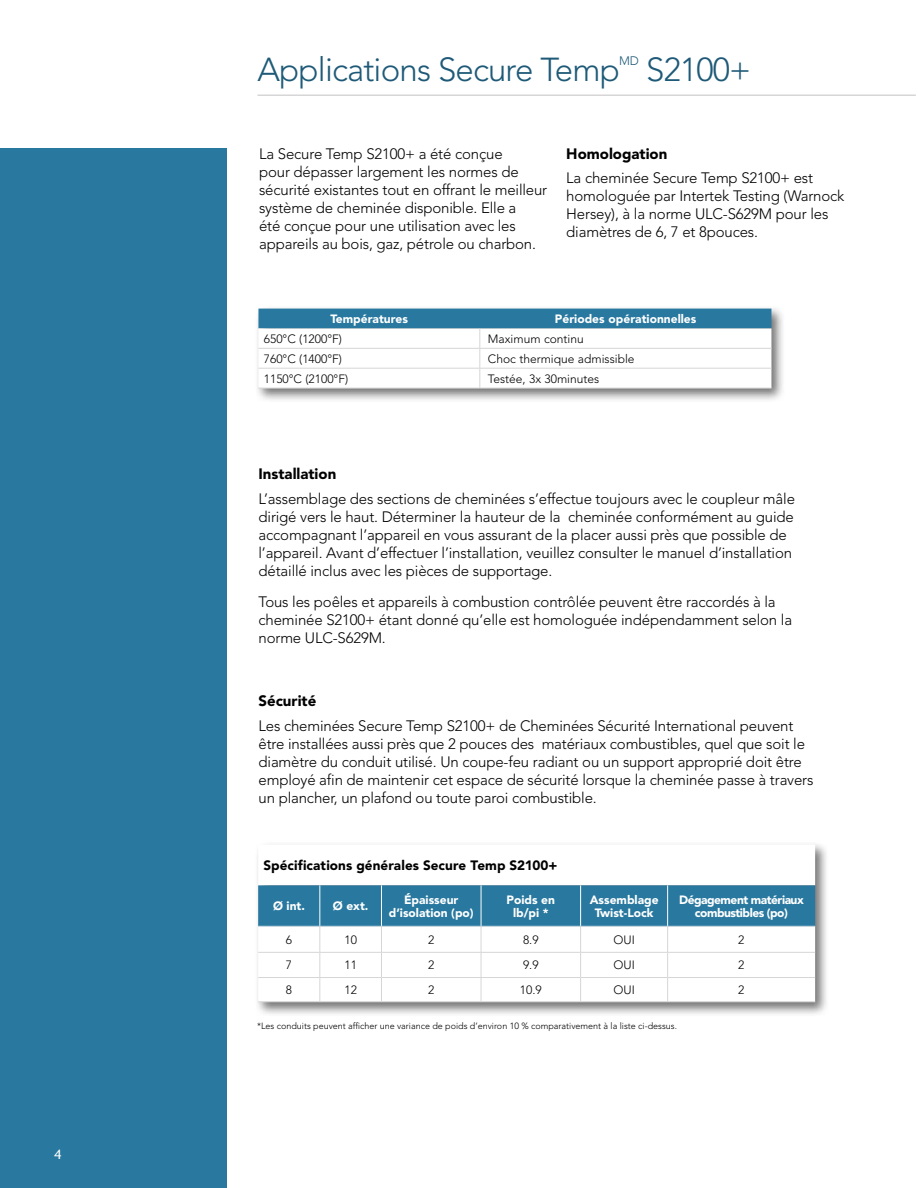
<style>
.page{position:relative;width:918px;height:1188px;background:#fff}
.page>*{position:absolute;margin:0;border:0;box-sizing:border-box;transform-origin:0 0}
.t1{font:300 33px "Avenir LT Std";letter-spacing:-.025em;color:#1e5a77}
.t2{font:300 15px/18px "Avenir LT Std";letter-spacing:-.01em;color:#000}
.t3{font:900 15px "Avenir LT Std";color:#000}
.t4{font:900 13.5px "Avenir LT Std";letter-spacing:.005em;color:#000}
.t5{font:500 13.5px "Stone Sans Std";color:#fff}
.t6{font:300 12.3px "Avenir LT Std";color:#1e5a77}
.t7{font:300 12px "Avenir LT Std";color:#000}
.t8{font:900 12px/13.5px "Avenir LT Std";color:#fff;text-align:center}
.t9{font:900 12px/13.5px "Avenir LT Std";letter-spacing:-.04em;color:#fff;text-align:center}
.t10{font:300 9px "Avenir LT Std";color:#000}
</style>
<div class="page">
<div style="left:0;top:148px;width:227px;height:1040px;background:#28789f"></div>
<hr style="left:257px;top:94px;width:659px;height:2px;background:#d6d6d6">
<div style="left:254px;top:841px;width:576px;height:176px;background:#000;opacity:.55"></div>
<svg style="left:258px;top:845px;width:557px;height:40px"></svg>
<svg style="left:258px;top:885px;width:557px;height:116px"></svg>
<hr style="left:258px;top:1001px;width:62px;height:1px;background:#d6d6d6">
<hr style="left:320px;top:1001px;width:61px;height:1px;background:#d6d6d6">
<hr style="left:381px;top:1001px;width:100px;height:1px;background:#d6d6d6">
<hr style="left:481px;top:1001px;width:100px;height:1px;background:#d6d6d6">
<hr style="left:581px;top:1001px;width:87px;height:1px;background:#d6d6d6">
<hr style="left:668px;top:1001px;width:147px;height:1px;background:#d6d6d6">
<hr style="left:319px;top:885px;width:1px;height:41px;background:#fff">
<hr style="left:381px;top:885px;width:1px;height:41px;background:#fff">
<hr style="left:481px;top:885px;width:1px;height:41px;background:#fff">
<hr style="left:580px;top:885px;width:1px;height:41px;background:#fff">
<hr style="left:667px;top:885px;width:1px;height:41px;background:#fff">
<hr style="left:258px;top:926px;width:62px;height:1px;background:#cedee9">
<hr style="left:320px;top:926px;width:61px;height:1px;background:#cedee9">
<hr style="left:381px;top:926px;width:100px;height:1px;background:#cedee9">
<hr style="left:481px;top:926px;width:100px;height:1px;background:#cedee9">
<hr style="left:581px;top:926px;width:87px;height:1px;background:#cedee9">
<hr style="left:668px;top:926px;width:147px;height:1px;background:#cedee9">
<div style="left:254px;top:305px;width:532px;height:98px;background:#000;opacity:.55"></div>
<hr style="left:258px;top:388px;width:222px;height:1px;background:#d6d6d6">
<hr style="left:480px;top:388px;width:291px;height:1px;background:#d6d6d6">
<svg style="left:258px;top:309px;width:513px;height:79px"></svg>
<p class="t5" style="left:54px;top:1146px;width:9px">4</p>
<h1 class="t1" style="left:257px;top:50px;width:364px">Applications Secure Temp</h1>
<p class="t6" style="left:619px;top:54px;width:21px">MD</p>
<h1 class="t1" style="left:646px;top:50px;width:106px">S2100+</h1>
<p class="t2" style="left:259px;top:145px;width:290px">La Secure Temp S2100+ a été conçue<br>pour dépasser largement les normes de sécurité existantes tout en offrant le meilleur système de cheminée disponible. Elle a<br>été conçue pour une utilisation avec les appareils au bois, gaz, pétrole ou charbon.</p>
<p class="t3" style="left:566px;top:144px;width:103px">Homologation</p>
<p class="t2" style="left:566px;top:169px;width:280px">La cheminée Secure Temp S2100+ est homologuée par Intertek Testing (Warnock Hersey), à la norme ULC-S629M pour les diamètres de 6, 7 et 8pouces.</p>
<p class="t8" style="left:330px;top:312px;width:79px">Températures</p>
<p class="t8" style="left:555px;top:312px;width:143px">Périodes opérationnelles</p>
<p class="t7" style="left:264px;top:332px;width:80px">650°C (1200°F)</p>
<p class="t7" style="left:488px;top:332px;width:97px">Maximum continu</p>
<p class="t7" style="left:264px;top:352px;width:80px">760°C (1400°F)</p>
<p class="t7" style="left:488px;top:352px;width:148px">Choc thermique admissible</p>
<p class="t7" style="left:264px;top:371px;width:86px">1150°C (2100°F)</p>
<p class="t7" style="left:488px;top:371px;width:113px">Testée, 3x 30minutes</p>
<p class="t3" style="left:259px;top:465px;width:79px">Installation</p>
<p class="t2" style="left:259px;top:490px;width:538px">L’assemblage des sections de cheminées s’effectue toujours avec le coupleur mâle dirigé vers le haut. Déterminer la hauteur de la cheminée conformément au guide accompagnant l’appareil en vous assurant de la placer aussi près que possible de l’appareil. Avant d’effectuer l’installation, veuillez consulter le manuel d’installation détaillé inclus avec les pièces de supportage.</p>
<p class="t2" style="left:259px;top:593px;width:535px">Tous les poêles et appareils à combustion contrôlée peuvent être raccordés à la cheminée S2100+ étant donné qu’elle est homologuée indépendamment selon la norme ULC-S629M.</p>
<p class="t3" style="left:259px;top:692px;width:59px">Sécurité</p>
<p class="t2" style="left:259px;top:717px;width:557px">Les cheminées Secure Temp S2100+ de Cheminées Sécurité International peuvent être installées aussi près que 2 pouces des matériaux combustibles, quel que soit le diamètre du conduit utilisé. Un coupe-feu radiant ou un support approprié doit être employé afin de maintenir cet espace de sécurité lorsque la cheminée passe à travers un plancher, un plafond ou toute paroi combustible.</p>
<p class="t4" style="left:264px;top:857px;width:295px">Spécifications générales Secure Temp S2100+</p>
<p class="t8" style="left:273px;top:899px;width:33px">Ø int.</p>
<p class="t8" style="left:333px;top:899px;width:37px">Ø ext.</p>
<p class="t8" style="left:389px;top:893px;width:86px">Épaisseur d’isolation (po)</p>
<p class="t8" style="left:507px;top:893px;width:50px">Poids en lb/pi *</p>
<p class="t8" style="left:590px;top:893px;width:70px">Assemblage<br>Twist-Lock</p>
<p class="t9" style="left:679px;top:893px;width:126px">Dégagement matériaux combustibles (po)</p>
<p class="t7" style="left:286px;top:933px;width:8px">6</p>
<p class="t7" style="left:344px;top:933px;width:14px">10</p>
<p class="t7" style="left:428px;top:933px;width:8px">2</p>
<p class="t7" style="left:523px;top:933px;width:17px">8.9</p>
<p class="t7" style="left:613px;top:933px;width:23px">OUI</p>
<p class="t7" style="left:738px;top:933px;width:8px">2</p>
<p class="t7" style="left:286px;top:958px;width:8px">7</p>
<p class="t7" style="left:344px;top:958px;width:14px">11</p>
<p class="t7" style="left:428px;top:958px;width:8px">2</p>
<p class="t7" style="left:523px;top:958px;width:17px">9.9</p>
<p class="t7" style="left:613px;top:958px;width:23px">OUI</p>
<p class="t7" style="left:738px;top:958px;width:8px">2</p>
<p class="t7" style="left:286px;top:983px;width:8px">8</p>
<p class="t7" style="left:344px;top:983px;width:14px">12</p>
<p class="t7" style="left:428px;top:983px;width:8px">2</p>
<p class="t7" style="left:520px;top:983px;width:23px">10.9</p>
<p class="t7" style="left:613px;top:983px;width:23px">OUI</p>
<p class="t7" style="left:738px;top:983px;width:8px">2</p>
<p class="t10" style="left:257px;top:1021px;width:422px">*Les conduits peuvent afficher une variance de poids d’environ 10 % comparativement à la liste ci-dessus.</p>
</div>
